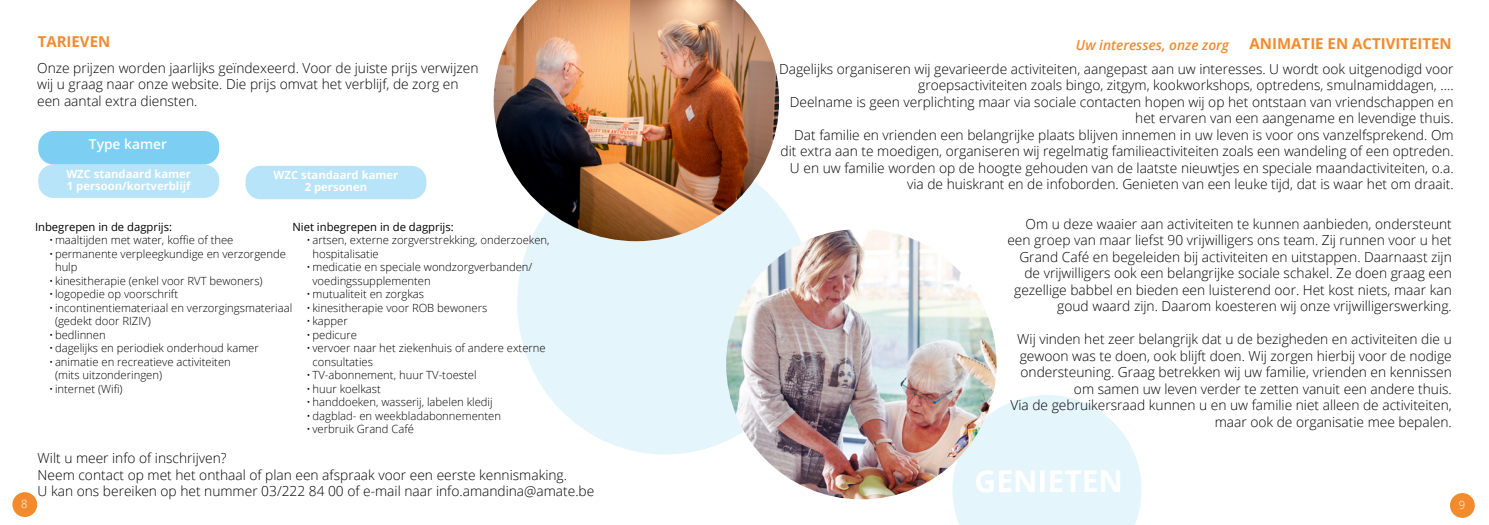
<style>
.page{position:relative;width:1489px;height:525px;background:#fff}
.page>*{position:absolute;margin:0;border:0;box-sizing:border-box;transform-origin:0 0}
.t1{font:700 30px "Open Sans";color:#fff}
.t2{font:700 15px "Open Sans";color:#f28b2d}
.t3{font:300 13.75px/16.5px "Open Sans";color:#000;text-align:right}
.t4{font:italic 600 13.75px "Open Sans";color:#f28b2d}
.t5{font:600 13.75px "Open Sans";color:#fff}
.t6{font:300 11.25px/13.5px "Open Sans";color:#000}
.t7{font:700 11.25px/12.1px "Open Sans";color:#fff}
.t8{font:11.25px "Open Sans";color:#000}
.t9{font:300 11.25px "Open Sans";color:#fff}
</style>
<div class="page">
<div style="left:517px;top:151px;width:296px;height:303px;background:#e5f5fc;border-radius:50%"></div>
<img style="left:493px;top:0;width:286px;height:241px">
<svg style="left:952px;top:395px;width:189px;height:129px;background:#e7f5fc"></svg>
<div style="left:12px;top:492px;width:25px;height:24px;background:#f28b2d;border-radius:50%"></div>
<div style="left:1449px;top:493px;width:25px;height:24px;background:#f28b2d;border-radius:50%"></div>
<div style="left:38px;top:131px;width:181px;height:33px;background:#7ccef3;border-radius:15px"></div>
<div style="left:38px;top:164px;width:181px;height:34px;background:#b7e4f8;border-radius:15px"></div>
<img style="left:726px;top:229px;width:270px;height:270px;border-radius:135px">
<div style="left:245px;top:166px;width:181px;height:33px;background:#b7e4f8;border-radius:15px"></div>
<p class="t2" style="left:38px;top:31px;width:74px">TARIEVEN</p>
<p class="t3" style="left:37px;top:59px;width:443px;text-align:left">Onze prijzen worden jaarlijks geïndexeerd. Voor de juiste prijs verwijzen wij u graag naar onze website. Die prijs omvat het verblijf, de zorg en een aantal extra diensten.</p>
<p class="t5" style="left:89px;top:134px;width:80px">Type kamer</p>
<p class="t7" style="left:66px;top:167px;width:126px">WZC standaard kamer<br>1 persoon/kortverblijf</p>
<p class="t7" style="left:273px;top:169px;width:126px;text-align:center">WZC standaard kamer<br>2 personen</p>
<p class="t8" style="left:292px;top:219px;width:163px">Niet inbegrepen in de dagprijs:</p>
<p class="t6" style="left:312px;top:233px;width:239px;text-indent:-6px">• artsen, externe zorgverstrekking, onderzoeken, hospitalisatie</p>
<p class="t6" style="left:312px;top:260px;width:221px;text-indent:-6px">•medicatie en speciale wondzorgverbanden/ voedingssupplementen</p>
<p class="t6" style="left:306px;top:287px;width:119px">•mutualiteit en zorgkas</p>
<p class="t6" style="left:306px;top:300px;width:182px">• kinesitherapie voor ROB bewoners</p>
<p class="t6" style="left:306px;top:314px;width:43px">• kapper</p>
<p class="t6" style="left:306px;top:327px;width:52px">•pedicure</p>
<p class="t6" style="left:312px;top:341px;width:235px;text-indent:-6px">• vervoer naar het ziekenhuis of andere externe consultaties</p>
<p class="t6" style="left:306px;top:368px;width:171px">• TV-abonnement, huur TV-toestel</p>
<p class="t6" style="left:306px;top:381px;width:76px">•huur koelkast</p>
<p class="t6" style="left:306px;top:395px;width:187px">•handdoeken, wasserij, labelen kledij</p>
<p class="t6" style="left:306px;top:408px;width:196px">•dagblad- en weekbladabonnementen</p>
<p class="t6" style="left:306px;top:422px;width:109px">• verbruik Grand Café</p>
<p class="t8" style="left:35px;top:219px;width:139px">Inbegrepen in de dagprijs:</p>
<p class="t6" style="left:49px;top:233px;width:186px">•maaltijden met water, koffie of thee</p>
<p class="t6" style="left:55px;top:246px;width:232px;text-indent:-6px">•permanente verpleegkundige en verzorgende hulp</p>
<p class="t6" style="left:49px;top:273px;width:215px">• kinesitherapie (enkel voor RVT bewoners)</p>
<p class="t6" style="left:49px;top:287px;width:130px">•logopedie op voorschrift</p>
<p class="t6" style="left:55px;top:300px;width:239px;text-indent:-6px">•incontinentiemateriaal en verzorgingsmateriaal (gedekt door RIZIV)</p>
<p class="t6" style="left:49px;top:327px;width:58px">•bedlinnen</p>
<p class="t6" style="left:49px;top:341px;width:211px">•dagelijks en periodiek onderhoud kamer</p>
<p class="t6" style="left:55px;top:354px;width:177px;text-indent:-6px">• animatie en recreatieve activiteiten (mits uitzonderingen)</p>
<p class="t6" style="left:49px;top:381px;width:75px">•internet (Wifi)</p>
<p class="t2" style="left:1249px;top:33px;width:204px">ANIMATIE EN ACTIVITEITEN</p>
<p class="t3" style="left:779px;top:60px;width:676px">Dagelijks organiseren wij gevarieerde activiteiten, aangepast aan uw interesses. U wordt ook uitgenodigd voor groepsactiviteiten zoals bingo, zitgym, kookworkshops, optredens, smulnamiddagen, ….<br>Deelname is geen verplichting maar via sociale contacten hopen wij op het ontstaan van vriendschappen en het ervaren van een aangename en levendige thuis.<br>Dat familie en vrienden een belangrijke plaats blijven innemen in uw leven is voor ons vanzelfsprekend. Om dit extra aan te moedigen, organiseren wij regelmatig familieactiviteiten zoals een wandeling of een optreden.<br>U en uw familie worden op de hoogte gehouden van de laatste nieuwtjes en speciale maandactiviteiten, o.a. via de huiskrant en de infoborden. Genieten van een leuke tijd, dat is waar het om draait.</p>
<p class="t4" style="left:1075px;top:36px;width:154px">Uw interesses, onze zorg</p>
<p class="t3" style="left:1007px;top:215px;width:446px">Om u deze waaier aan activiteiten te kunnen aanbieden, ondersteunt een groep van maar liefst 90 vrijwilligers ons team. Zij runnen voor u het Grand Café en begeleiden bij activiteiten en uitstappen. Daarnaast zijn de vrijwilligers ook een belangrijke sociale schakel. Ze doen graag een gezellige babbel en bieden een luisterend oor. Het kost niets, maar kan goud waard zijn. Daarom koesteren wij onze vrijwilligerswerking.</p>
<p class="t3" style="left:1010px;top:330px;width:443px">Wij vinden het zeer belangrijk dat u de bezigheden en activiteiten die u gewoon was te doen, ook blijft doen. Wij zorgen hierbij voor de nodige ondersteuning. Graag betrekken wij uw familie, vrienden en kennissen om samen uw leven verder te zetten vanuit een andere thuis.<br>Via de gebruikersraad kunnen u en uw familie niet alleen de activiteiten, maar ook de organisatie mee bepalen.</p>
<p class="t3" style="left:38px;top:449px;width:558px;text-align:left">Wilt u meer info of inschrijven?<br>Neem contact op met het onthaal of plan een afspraak voor een eerste kennismaking.<br>U kan ons bereiken op het nummer 03/222 84 00 of e-mail naar info.amandina@amate.be</p>
<h1 class="t1" style="left:974px;top:460px;width:150px">GENIETEN</h1>
<p class="t9" style="left:21px;top:496px;width:8px">8</p>
<p class="t9" style="left:1458px;top:496px;width:8px">9</p>
</div>
